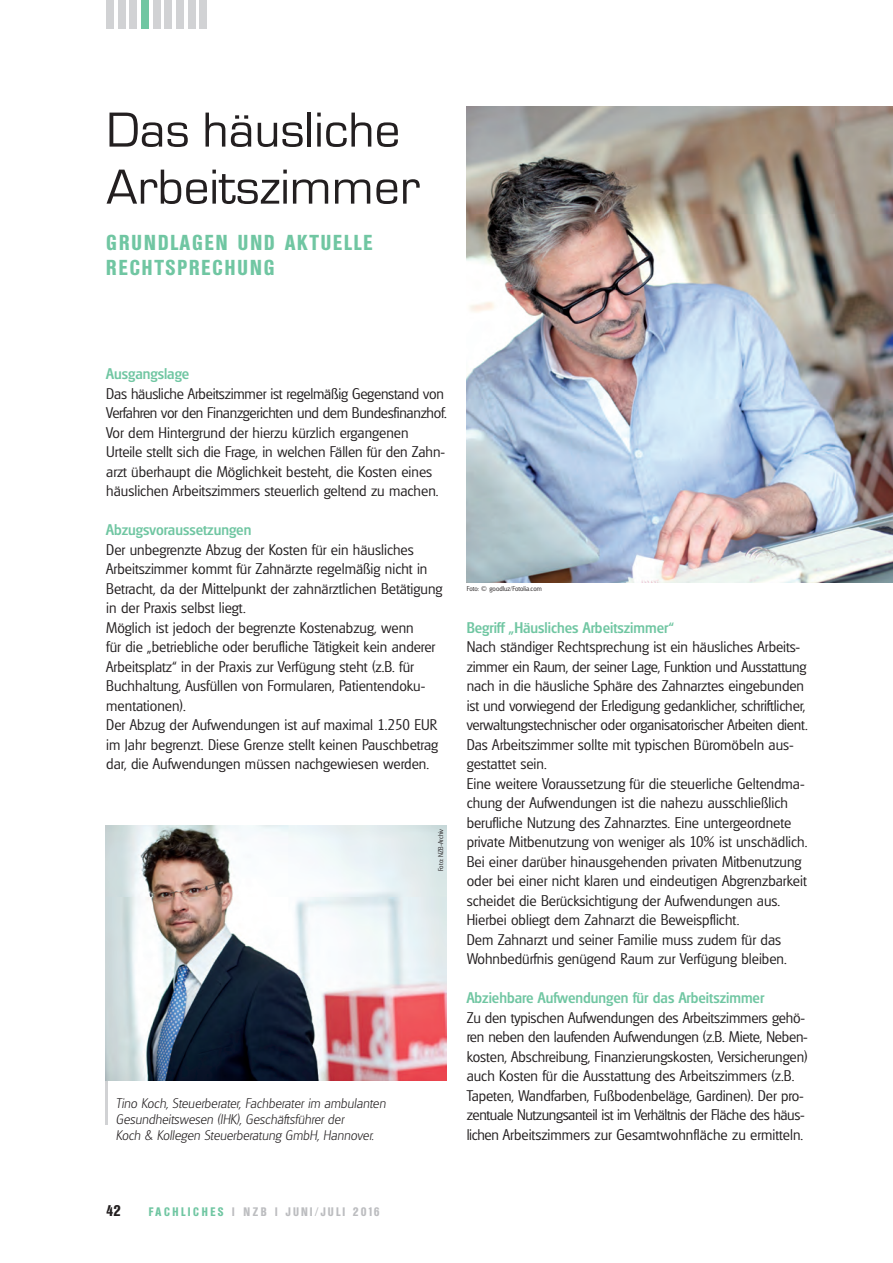
<style>
.page{position:relative;width:893px;height:1263px;background:#fff}
.page>*{position:absolute;margin:0;border:0;box-sizing:border-box;transform-origin:0 0}
.t1{font:51px/57px "Micro Square";color:#231f20}
.t2{font:700 condensed 21px/25.2px "Olympia";letter-spacing:.1em;color:#70c6a2}
.t3{font:300 15px/19.5px "Glasgow";color:#231f20}
.t4{font:500 15px "Glasgow";color:#70c6a2}
.t5{font:700 condensed 15px "Olympia";color:#231f20}
.t6{font:italic 200 13.5px/16.2px "Glasgow";color:#231f20}
.t7{font:700 condensed 12px "Olympia";letter-spacing:.2em;color:#bcbdc0}
.t8{font:300 6.75px "Glasgow";color:#231f20}
.s1{color:#70c6a2}
</style>
<div class="page">
<div style="left:106px;top:0;width:8px;height:28px;background:#d1d2d4"></div>
<div style="left:118px;top:0;width:8px;height:28px;background:#d1d2d4"></div>
<div style="left:130px;top:0;width:7px;height:28px;background:#d1d2d4"></div>
<div style="left:141px;top:0;width:8px;height:28px;background:#70c6a2"></div>
<div style="left:153px;top:0;width:8px;height:28px;background:#d1d2d4"></div>
<div style="left:165px;top:0;width:7px;height:28px;background:#d1d2d4"></div>
<div style="left:176px;top:0;width:8px;height:28px;background:#d1d2d4"></div>
<div style="left:188px;top:0;width:8px;height:28px;background:#d1d2d4"></div>
<div style="left:200px;top:0;width:7px;height:28px;background:#d1d2d4"></div>
<img style="left:105px;top:826px;width:341px;height:255px">
<hr style="left:105px;top:1081px;width:3px;height:43px;background:#d1d2d4">
<img style="left:467px;top:106px;width:426px;height:477px">
<h1 class="t1" style="left:106px;top:106px;width:315px">Das häusliche<br>Arbeitszimmer</h1>
<h2 class="t2" style="left:106px;top:230px;width:268px">GRUNDLAGEN UND AKTUELLE<br>RECHTSPRECHUNG</h2>
<p class="t4" style="left:106px;top:365px;width:85px">Ausgangslage</p>
<p class="t3" style="left:106px;top:384px;width:342px">Das häusliche Arbeitszimmer ist regelmäßig Gegenstand von Verfahren vor den Finanzgerichten und dem Bundesfinanzhof.<br>Vor dem Hintergrund der hierzu kürzlich ergangenen Urteile stellt sich die Frage, in welchen Fällen für den Zahn&shy;arzt überhaupt die Möglichkeit besteht, die Kosten eines häuslichen Arbeitszimmers steuerlich geltend zu machen.</p>
<p class="t4" style="left:106px;top:521px;width:147px">Abzugsvoraussetzungen</p>
<p class="t3" style="left:106px;top:540px;width:338px">Der unbegrenzte Abzug der Kosten für ein häusliches Arbeitszimmer kommt für Zahnärzte regelmäßig nicht in Betracht, da der Mittelpunkt der zahnärztlichen Betätigung in der Praxis selbst liegt.<br>Möglich ist jedoch der begrenzte Kostenabzug, wenn<br>für die „betriebliche oder berufliche Tätigkeit kein anderer Arbeitsplatz“ in der Praxis zur Verfügung steht (z.B. für Buchhaltung, Ausfüllen von Formularen, Patientendoku&shy;mentationen).<br>Der Abzug der Aufwendungen ist auf maximal 1.250 EUR im Jahr begrenzt. Diese Grenze stellt keinen Pauschbetrag dar, die Aufwendungen müssen nachgewiesen werden.</p>
<p class="t8" style="left:437px;top:871px;width:44px;rotate:-90deg">Foto: NZB-Archiv</p>
<p class="t6" style="left:116px;top:1095px;width:271px">Tino Koch, Steuerberater, Fachberater im ambulanten<br>Gesundheitswesen (IHK), Geschäftsführer der<br>Koch &amp; Kollegen Steuerberatung GmbH, Hannover.</p>
<p class="t8" style="left:467px;top:584px;width:77px">Foto: © goodluz/Fotolia.com</p>
<p class="t4" style="left:467px;top:619px;width:209px">Begriff „Häusliches Arbeitszimmer“</p>
<p class="t3" style="left:467px;top:637px;width:343px">Nach ständiger Rechtsprechung ist ein häusliches Arbeits&shy;zimmer ein Raum, der seiner Lage, Funktion und Ausstattung nach in die häusliche Sphäre des Zahnarztes eingebunden ist und vorwiegend der Erledigung gedanklicher, schriftlicher, verwaltungstechnischer oder organisatorischer Arbeiten dient.<br>Das Arbeitszimmer sollte mit typischen Büromöbeln aus&shy;gestattet sein.<br>Eine weitere Voraussetzung für die steuerliche Geltendma&shy;chung der Aufwendungen ist die nahezu ausschließlich berufliche Nutzung des Zahnarztes. Eine untergeordnete private Mitbenutzung von weniger als 10% ist unschädlich.<br>Bei einer darüber hinausgehenden privaten Mitbenutzung oder bei einer nicht klaren und eindeutigen Abgrenzbarkeit scheidet die Berücksichtigung der Aufwendungen aus.<br>Hierbei obliegt dem Zahnarzt die Beweispflicht.<br>Dem Zahnarzt und seiner Familie muss zudem für das Wohnbedürfnis genügend Raum zur Verfügung bleiben.</p>
<p class="t4" style="left:467px;top:989px;width:299px">Abziehbare Aufwendungen für das Arbeitszimmer</p>
<p class="t3" style="left:467px;top:1008px;width:343px">Zu den typischen Aufwendungen des Arbeitszimmers gehö&shy;ren neben den laufenden Aufwendungen (z.B. Miete, Neben&shy;kosten, Abschreibung, Finanzierungskosten, Versicherungen) auch Kosten für die Ausstattung des Arbeitszimmers (z.B.<br>Tapeten, Wandfarben, Fußbodenbeläge, Gardinen). Der pro&shy;zentuale Nutzungsanteil ist im Verhältnis der Fläche des häus&shy;lichen Arbeitszimmers zur Gesamtwohnfläche zu ermitteln.</p>
<p class="t5" style="left:106px;top:1202px;width:16px">42</p>
<p class="t7" style="left:149px;top:1205px;width:232px"><span class="s1">FACHLICHES</span> | NZB | JUNI/JULI 2016</p>
</div>
